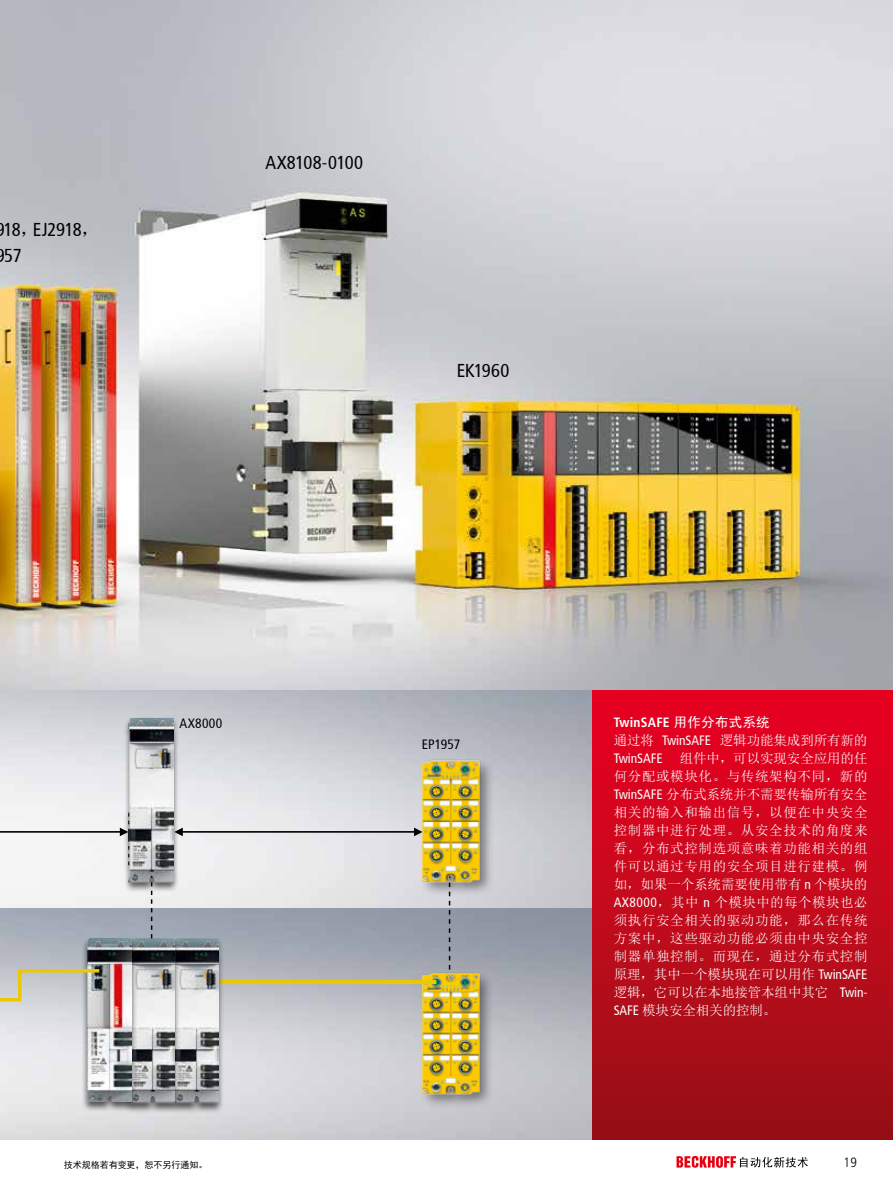
<style>
.page{position:relative;width:893px;height:1191px;background:#fff}
.page>*{position:absolute;margin:0;border:0;box-sizing:border-box;transform-origin:0 0}
.t1{font:condensed 18.6px/25.3px "Frutiger";letter-spacing:-.01em;color:#000}
.t2{font:13.5px/18px "Sim Sun";letter-spacing:-.005em;color:#fff;text-align:justify}
.t3{font:700 condensed 13.5px "Frutiger";letter-spacing:.02em;color:#fff}
.t4{font:condensed 13.5px "Frutiger";letter-spacing:.015em;color:#000}
.t5{font:condensed 13.5px "Frutiger";letter-spacing:-.005em;color:#fff}
.t6{font:300 condensed 13.5px "Frutiger LT Pro";color:#000}
.t7{font:9px "Sim Hei";color:#000}
.s1{font-family:"Sim Sun";font-stretch:normal}
.s2{font-family:"Sim Hei";font-weight:400;font-stretch:normal}
.s3{font-family:"Frutiger";font-stretch:condensed}
</style>
<div class="page">
<svg style="left:676px;top:1155px;width:132px;height:12px"></svg>
<img style="left:0;top:0;width:893px;height:690px">
<img style="left:0;top:908px;width:592px;height:232px">
<img style="left:0;top:690px;width:592px;height:218px">
<div style="left:592px;top:690px;width:301px;height:450px;background:linear-gradient(to bottom,#ec0021,#961116)"></div>
<div style="left:419px;top:970px;width:75px;height:138px;background:#000;opacity:.41"></div>
<img style="left:421px;top:963px;width:68px;height:131px">
<hr style="left:206px;top:980px;width:230px;height:4px;background:#ebc800">
<div style="left:168px;top:937px;width:56px;height:176px;background:#000;opacity:.65"></div>
<img style="left:180px;top:938px;width:38px;height:165px">
<div style="left:124px;top:937px;width:56px;height:176px;background:#000;opacity:.65"></div>
<div style="left:81px;top:937px;width:56px;height:175px;background:#000;opacity:.65"></div>
<svg style="left:0;top:967px;width:103px;height:36px;background:#c2c1ad"></svg>
<img style="left:0;top:972px;width:9px;height:84px">
<svg style="left:151px;top:893px;width:1px;height:45px"></svg>
<svg style="left:449px;top:896px;width:1px;height:73px"></svg>
<div style="left:419px;top:758px;width:75px;height:138px;background:#000;opacity:.41"></div>
<img style="left:422px;top:751px;width:68px;height:131px">
<div style="left:123px;top:716px;width:57px;height:177px;background:#000;opacity:.65"></div>
<img style="left:129px;top:718px;width:44px;height:165px">
<img style="left:0;top:792px;width:9px;height:83px">
<hr style="left:0;top:831px;width:123px;height:1px;background:#000">
<hr style="left:180px;top:831px;width:240px;height:1px;background:#000">
<svg style="left:120px;top:827px;width:8px;height:9px"></svg>
<svg style="left:414px;top:827px;width:9px;height:9px"></svg>
<svg style="left:174px;top:827px;width:9px;height:9px"></svg>
<h1 class="t1" style="left:4px;top:217px;width:97px">18<span class="s1">，</span>EJ2918<span class="s1">，<br></span>57</h1>
<h1 class="t1" style="left:265px;top:150px;width:99px">AX8108-0100</h1>
<h1 class="t1" style="left:457px;top:358px;width:54px">EK1960</h1>
<p class="t4" style="left:179px;top:715px;width:44px">AX8000</p>
<p class="t4" style="left:422px;top:736px;width:40px">EP1957</p>
<p class="t3" style="left:614px;top:714px;width:158px">TwinSAFE <span class="s2">用作分布式系统</span></p>
<p class="t2" style="left:614px;top:731px;width:255px">通过将 <span class="s3">TwinSAFE</span> 逻辑功能集成到所有新的</p>
<p class="t5" style="left:614px;top:750px;width:50px">TwinSAFE</p>
<p class="t2" style="left:614px;top:749px;width:255px;text-indent:66px">组件中，可以实现安全应用的任何分配或模块化。与传统架构不同，新的<span class="s3">TwinSAFE</span> 分布式系统并不需要传输所有安全相关的输入和输出信号，以便在中央安全控制器中进行处理。从安全技术的角度来看，分布式控制选项意味着功能相关的组件可以通过专用的安全项目进行建模。例如，如果一个系统需要使用带有 <span class="s3">n</span> 个模块的<span class="s3">AX8000</span>，其中 <span class="s3">n</span> 个模块中的每个模块也必须执行安全相关的驱动功能，那么在传统方案中，这些驱动功能必须由中央安全控制器单独控制。而现在，通过分布式控制原理，其中一个模块现在可以用作 <span class="s3">TwinSAFE</span>逻辑，它可以在本地接管本组中其它 <span class="s3">Twin-SAFE</span> 模块安全相关的控制。</p>
<p class="t7" style="left:64px;top:1160px;width:145px">技术规格若有变更，恕不另行通知。</p>
<p class="t6" style="left:844px;top:1154px;width:15px">19</p>
</div>
